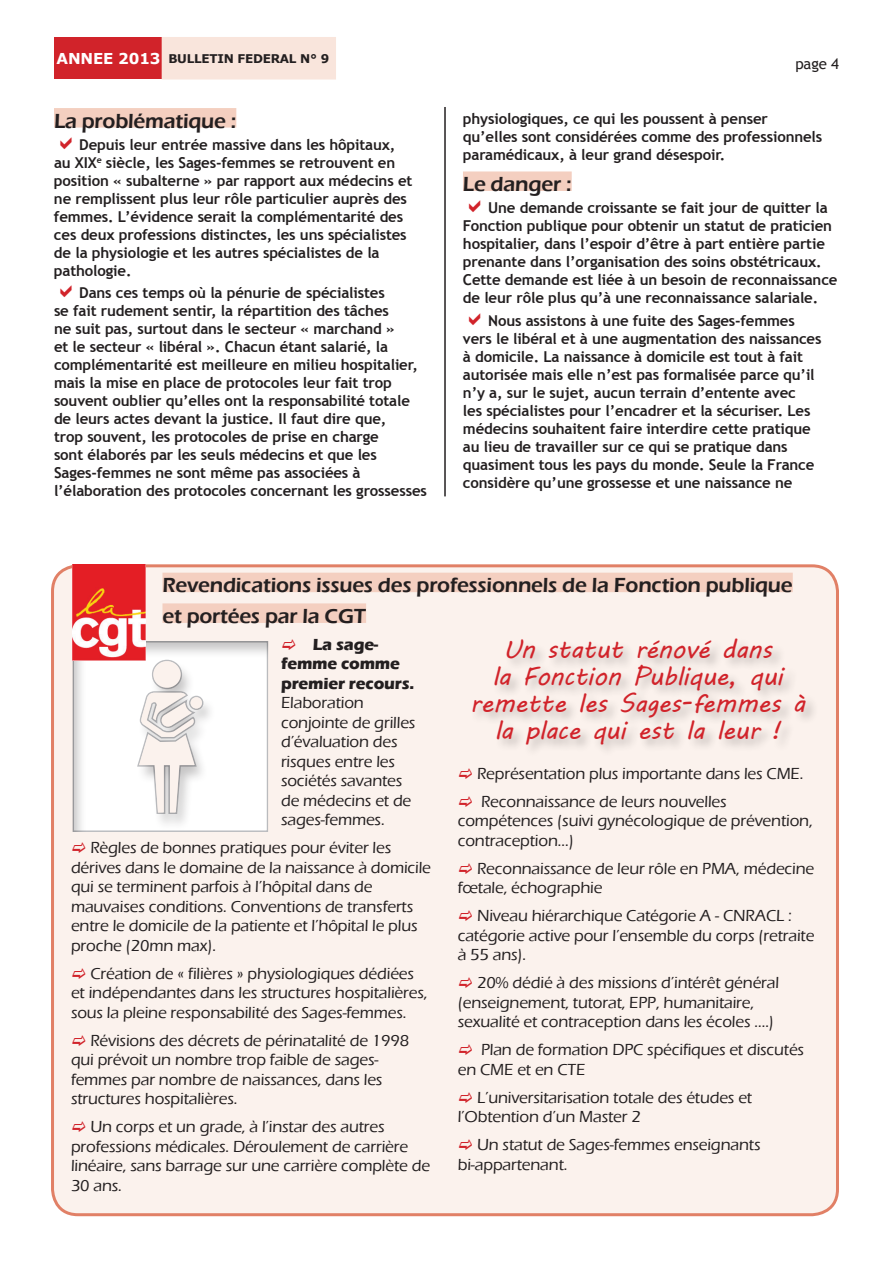
<style>
.page{position:relative;width:893px;height:1263px;background:#fff}
.page>*{position:absolute;margin:0;border:0;box-sizing:border-box;transform-origin:0 0}
.t1{font:25.5px/27px "MV Boli";letter-spacing:-.01em;color:#d1232a;text-align:center}
.t2{font:600 21px/30.8px "Eras ITC";letter-spacing:-.01em;color:#231f20}
.t3{font:500 16.5px/19.5px "Eras ITC";letter-spacing:-.01em;color:#231f20}
.t4{font:700 16.5px/19.5px "Eras ITC";letter-spacing:-.01em;color:#231f20}
.t5{font:700 15px/18px "Trebuchet MS";letter-spacing:-.01em;color:#231f20}
.t6{font:15px "Trebuchet MS";color:#231f20}
.t7{font:700 12px "Verdana";letter-spacing:-.02em;color:#231f20}
.s1{font-size:15px;color:#fff}
</style>
<div class="page">
<div style="left:54px;top:108px;width:182px;height:20px;background:#f4cfc0"></div>
<div style="left:463px;top:171px;width:109px;height:20px;background:#f4cfc0"></div>
<div style="left:53px;top:566px;width:784px;height:649px;background:#fbf2ed;border-radius:26px"></div>
<div style="left:51px;top:564px;width:788px;height:652px;border:3px solid #e18066;border-radius:26px"></div>
<div style="left:54px;top:38px;width:109px;height:41px;background:#d1232a"></div>
<div style="left:162px;top:38px;width:173px;height:41px;background:#f9e5dc"></div>
<div style="left:162px;top:37px;width:174px;height:43px;border:2px solid #f9e5dc"></div>
<div style="left:471px;top:637px;width:348px;height:121px;background:#231f20;opacity:.28"></div>
<div style="left:162px;top:573px;width:631px;height:19px;background:#f4cfc0"></div>
<div style="left:162px;top:603px;width:204px;height:20px;background:#f4cfc0"></div>
<div style="left:70px;top:640px;width:200px;height:192px;background:#231f20;opacity:.26"></div>
<img style="left:73px;top:565px;width:72px;height:95px">
<hr style="left:444px;top:107px;width:2px;height:389px;background:#231f20">
<p class="t7" style="left:57px;top:50px;width:274px"><span class="s1">ANNEE 2013</span> BULLETIN FEDERAL N° 9</p>
<h2 class="t2" style="left:54px;top:105px;width:184px">La problématique :</h2>
<p class="t5" style="left:54px;top:135px;width:360px;text-indent:25px">Depuis leur entrée massive dans les hôpitaux, au XIX<sup>e</sup> siècle, les Sages-femmes se retrouvent en position « subalterne » par rapport aux médecins et ne remplissent plus leur rôle particulier auprès des femmes. L’évidence serait la complémentarité des ces deux professions distinctes, les uns spécialistes de la physiologie et les autres spécialistes de la pathologie.</p>
<p class="t5" style="left:54px;top:284px;width:374px;text-indent:25px">Dans ces temps où la pénurie de spécialistes<br>se fait rudement sentir, la répartition des tâches<br>ne suit pas, surtout dans le secteur « marchand »<br>et le secteur « libéral ». Chacun étant salarié, la complémentarité est meilleure en milieu hospitalier, mais la mise en place de protocoles leur fait trop souvent oublier qu’elles ont la responsabilité totale de leurs actes devant la justice. Il faut dire que,<br>trop souvent, les protocoles de prise en charge<br>sont élaborés par les seuls médecins et que les Sages-femmes ne sont même pas associées à l’élaboration des protocoles concernant les grossesses</p>
<p class="t6" style="left:795px;top:55px;width:45px">page 4</p>
<p class="t5" style="left:463px;top:110px;width:361px">physiologiques, ce qui les poussent à penser qu’elles sont considérées comme des professionnels paramédicaux, à leur grand désespoir.</p>
<h2 class="t2" style="left:463px;top:169px;width:110px">Le danger :</h2>
<p class="t5" style="left:463px;top:199px;width:376px;text-indent:25px">Une demande croissante se fait jour de quitter la Fonction publique pour obtenir un statut de praticien hospitalier, dans l’espoir d’être à part entière partie prenante dans l’organisation des soins obstétricaux.<br>Cette demande est liée à un besoin de reconnaissance de leur rôle plus qu’à une reconnaissance salariale.</p>
<p class="t5" style="left:463px;top:311px;width:360px;text-indent:25px">Nous assistons à une fuite des Sages-femmes vers le libéral et à une augmentation des naissances à domicile. La naissance à domicile est tout à fait autorisée mais elle n’est pas formalisée parce qu’il n’y a, sur le sujet, aucun terrain d’entente avec<br>les spécialistes pour l’encadrer et la sécuriser. Les médecins souhaitent faire interdire cette pratique au lieu de travailler sur ce qui se pratique dans quasiment tous les pays du monde. Seule la France considère qu’une grossesse et une naissance ne</p>
<h2 class="t2" style="left:162px;top:570px;width:632px">Revendications issues des professionnels de la Fonction publique et portées par la CGT</h2>
<p class="t4" style="left:281px;top:634px;width:135px;text-indent:32px">La sage&shy;femme comme premier recours.</p>
<p class="t3" style="left:281px;top:693px;width:136px">Elaboration conjointe de grilles d’évaluation des risques entre les sociétés savantes de médecins et de sages-femmes.</p>
<p class="t3" style="left:71px;top:838px;width:361px;text-indent:19px">Règles de bonnes pratiques pour éviter les dérives dans le domaine de la naissance à domicile qui se terminent parfois à l’hôpital dans de mauvaises conditions. Conventions de transferts entre le domicile de la patiente et l’hôpital le plus proche (20mn max).</p>
<p class="t3" style="left:71px;top:964px;width:358px;text-indent:19px">Création de « filières » physiologiques dédiées et indépendantes dans les structures hospitalières, sous la pleine responsabilité des Sages-femmes.</p>
<p class="t3" style="left:71px;top:1031px;width:340px;text-indent:19px">Révisions des décrets de périnatalité de 1998 qui prévoit un nombre trop faible de sages&shy;femmes par nombre de naissances, dans les structures hospitalières.</p>
<p class="t3" style="left:71px;top:1117px;width:361px;text-indent:19px">Un corps et un grade, à l’instar des autres professions médicales. Déroulement de carrière linéaire, sans barrage sur une carrière complète de 30 ans.</p>
<h1 class="t1" style="left:470px;top:635px;width:336px">Un statut rénové dans<br>la Fonction Publique, qui remette les Sages-femmes à la place qui est la leur !</h1>
<p class="t3" style="left:477px;top:759px;width:328px;line-height:28px">Représentation plus importante dans les CME.<br>Reconnaissance de leurs nouvelles</p>
<p class="t3" style="left:458px;top:811px;width:356px">compétences (suivi gynécologique de prévention, contraception…)</p>
<p class="t3" style="left:458px;top:858px;width:358px;text-indent:19px">Reconnaissance de leur rôle en PMA, médecine fœtale, échographie</p>
<p class="t3" style="left:458px;top:906px;width:358px;text-indent:19px">Niveau hiérarchique Catégorie A - CNRACL : catégorie active pour l’ensemble du corps (retraite à 55 ans).</p>
<p class="t3" style="left:458px;top:973px;width:323px;text-indent:19px">20% dédié à des missions d’intérêt général (enseignement, tutorat, EPP, humanitaire, sexualité et contraception dans les écoles ….)</p>
<p class="t3" style="left:458px;top:1040px;width:348px;text-indent:23px">Plan de formation DPC spécifiques et discutés en CME et en CTE</p>
<p class="t3" style="left:458px;top:1087px;width:296px;text-indent:19px">L’universitarisation totale des études et l’Obtention d’un Master 2</p>
<p class="t3" style="left:458px;top:1135px;width:304px;text-indent:19px">Un statut de Sages-femmes enseignants bi-appartenant.</p>
</div>
